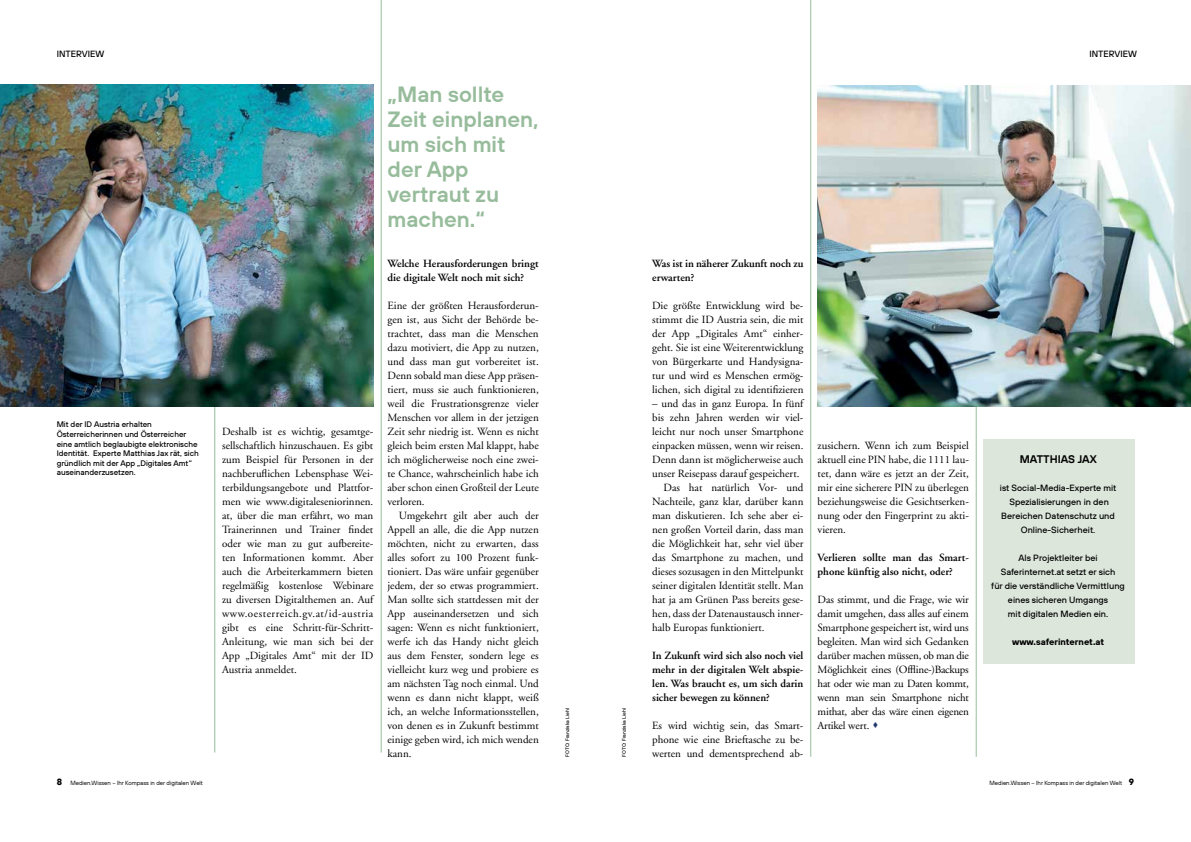
<style>
.page{position:relative;width:1191px;height:842px;background:#fff}
.page>*{position:absolute;margin:0;border:0;box-sizing:border-box;transform-origin:0 0}
.t1{font:600 22px/25px "TT Hoves";color:#97bc9b}
.t2{font:11px/14px "Adobe Garamond";color:#000;text-align:justify}
.t3{font:600 11px/14px "Adobe Garamond";color:#000}
.t4{font:600 11px "TT Hoves";color:#000}
.t5{font:500 9px/14px "TT Hoves";color:#000;text-align:center}
.t6{font:700 9px "TT Hoves";color:#000}
.t7{font:500 8px/9.6px "TT Hoves";color:#000}
.t8{font:6px "TT Hoves";color:#000}
.t9{font:500 5px "TT Hoves";color:#000}
.s1{color:#23376d}
.s2{font-weight:700;font-size:9px}
</style>
<div class="page">
<div style="left:983px;top:439px;width:151px;height:224px;background:#dce6db"></div>
<hr style="left:976px;top:407px;width:1px;height:350px;background:#97bc9b">
<hr style="left:810px;top:0;width:1px;height:757px;background:#97bc9b">
<hr style="left:381px;top:0;width:1px;height:752px;background:#97bc9b">
<hr style="left:214px;top:407px;width:1px;height:345px;background:#97bc9b">
<img style="left:0;top:85px;width:373px;height:322px">
<img style="left:817px;top:85px;width:374px;height:321px">
<p class="t5" style="left:57px;top:46px;width:49px">INTERVIEW</p>
<p class="t7" style="left:57px;top:419px;width:144px">Mit der ID Austria erhalten Österreicherinnen und Österreicher eine amtlich beglaubigte elektronische Identität. Experte Matthias Jax rät, sich gründlich mit der App „Digitales Amt“ auseinanderzusetzen.</p>
<p class="t2" style="left:222px;top:424px;width:154px">Deshalb ist es wichtig, gesamtge&shy;sellschaftlich hinzuschauen. Es gibt zum Beispiel für Personen in der nachberufichen Lebensphase Wei&shy;terbildungsangebote und Plattfor&shy;men wie www.digitaleseniorinnen. at, über die man erfährt, wo man Trainerinnen und Trainer fndet oder wie man zu gut aufbereite&shy;ten Informationen kommt. Aber auch die Arbeiterkammern bieten regelmäßig kostenlose Webinare zu diversen Digitalthemen an. Auf www.oesterreich.gv.at/id-austria gibt es eine Schritt-für-Schritt-Anleitung, wie man sich bei der App „Digitales Amt“ mit der ID Austria anmeldet.</p>
<h1 class="t1" style="left:387px;top:81px;width:153px">„Man sollte<br>Zeit einplanen, um sich mit der App vertraut zu machen.“</h1>
<p class="t3" style="left:387px;top:256px;width:153px">Welche Herausforderungen bringt die digitale Welt noch mit sich?</p>
<p class="t2" style="left:387px;top:299px;width:153px">Eine der größten Herausforderun&shy;gen ist, aus Sicht der Behörde be&shy;trachtet, dass man die Menschen dazu motiviert, die App zu nutzen, und dass man gut vorbereitet ist.<br>Denn sobald man diese App präsen&shy;tiert, muss sie auch funktionieren, weil die Frustrationsgrenze vieler Menschen vor allem in der jetzigen Zeit sehr niedrig ist. Wenn es nicht gleich beim ersten Mal klappt, habe ich möglicherweise noch eine zwei&shy;te Chance, wahrscheinlich habe ich aber schon einen Großteil der Leute verloren.</p>
<p class="t2" style="left:387px;top:509px;width:153px;text-indent:11px">Umgekehrt gilt aber auch der Appell an alle, die die App nutzen möchten, nicht zu erwarten, dass alles sofort zu 100 Prozent funk&shy;tioniert. Das wäre unfair gegenüber jedem, der so etwas programmiert.<br>Man sollte sich stattdessen mit der App auseinandersetzen und sich sagen: Wenn es nicht funktioniert, werfe ich das Handy nicht gleich aus dem Fenster, sondern lege es vielleicht kurz weg und probiere es am nächsten Tag noch einmal. Und wenn es dann nicht klappt, weiß ich, an welche Informationsstellen, von denen es in Zukunft bestimmt einige geben wird, ich mich wenden kann.</p>
<p class="t5" style="left:1089px;top:46px;width:49px">INTERVIEW</p>
<p class="t9" style="left:564px;top:757px;width:50px;rotate:-90deg">FOTO: Franziska Liehl</p>
<p class="t9" style="left:621px;top:757px;width:50px;rotate:-90deg">FOTO: Franziska Liehl</p>
<p class="t3" style="left:652px;top:256px;width:153px">Was ist in näherer Zukunft noch zu erwarten?</p>
<p class="t2" style="left:652px;top:298px;width:153px">Die größte Entwicklung wird be&shy;stimmt die ID Austria sein, die mit der App „Digitales Amt“ einher&shy;geht. Sie ist eine Weiterentwicklung von Bürgerkarte und Handysigna&shy;tur und wird es Menschen ermög&shy;lichen, sich digital zu identifzieren</p>
<p class="t2" style="left:652px;top:397px;width:154px">– und das in ganz Europa. In fünf bis zehn Jahren werden wir viel&shy;leicht nur noch unser Smartphone einpacken müssen, wenn wir reisen.<br>Denn dann ist möglicherweise auch unser Reisepass darauf gespeichert.</p>
<p class="t2" style="left:652px;top:481px;width:153px;text-indent:11px">Das hat natürlich Vor- und Nachteile, ganz klar, darüber kann man diskutieren. Ich sehe aber ei&shy;nen großen Vorteil darin, dass man die Möglichkeit hat, sehr viel über das Smartphone zu machen, und dieses sozusagen in den Mittelpunkt seiner digitalen Identität stellt. Man hat ja am Grünen Pass bereits gese&shy;hen, dass der Datenaustausch inner&shy;halb Europas funktioniert.</p>
<p class="t3" style="left:652px;top:648px;width:153px;text-align:justify">In Zukunft wird sich also noch viel mehr in der digitalen Welt abspie&shy;len. Was braucht es, um sich darin sicher bewegen zu können?</p>
<p class="t2" style="left:652px;top:719px;width:153px">Es wird wichtig sein, das Smart&shy;phone wie eine Brieftasche zu be&shy;werten und dementsprechend ab-</p>
<p class="t2" style="left:817px;top:439px;width:153px">zusichern. Wenn ich zum Beispiel aktuell eine PIN habe, die 1111 lau&shy;tet, dann wäre es jetzt an der Zeit, mir eine sicherere PIN zu überlegen beziehungsweise die Gesichtserken&shy;nung oder den Fingerprint zu akti&shy;vieren.</p>
<p class="t3" style="left:817px;top:550px;width:153px">Verlieren sollte man das Smart&shy;phone künftig also nicht, oder?</p>
<p class="t2" style="left:817px;top:593px;width:153px">Das stimmt, und die Frage, wie wir damit umgehen, dass alles auf einem Smartphone gespeichert ist, wird uns begleiten. Man wird sich Gedanken darüber machen müssen, ob man die Möglichkeit eines (Offine-)Backups hat oder wie man zu Daten kommt, wenn man sein Smartphone nicht mithat, aber das wäre einen eigenen Artikel wert. <span class="s1">•</span></p>
<p class="t4" style="left:1019px;top:452px;width:79px">MATTHIAS JAX</p>
<p class="t5" style="left:1000px;top:480px;width:118px">ist Social-Media-Experte mit<br>Spezialisierungen in den<br>Bereichen Datenschutz und<br>Online-Sicherheit.</p>
<p class="t5" style="left:991px;top:550px;width:135px">Als Projektleiter bei<br>Saferinternet.at setzt er sich<br>für die verständliche Vermittlung eines sicheren Umgangs<br>mit digitalen Medien ein.</p>
<p class="t6" style="left:1012px;top:636px;width:94px">www.saferinternet.at</p>
<p class="t6" style="left:57px;top:776px;width:7px">8</p>
<p class="t8" style="left:70px;top:779px;width:134px">Medien.Wissen – Ihr Kompass in der digitalen Welt</p>
<p class="t8" style="left:989px;top:779px;width:146px">Medien.Wissen – Ihr Kompass in der digitalen Welt <span class="s2">9</span></p>
</div>
